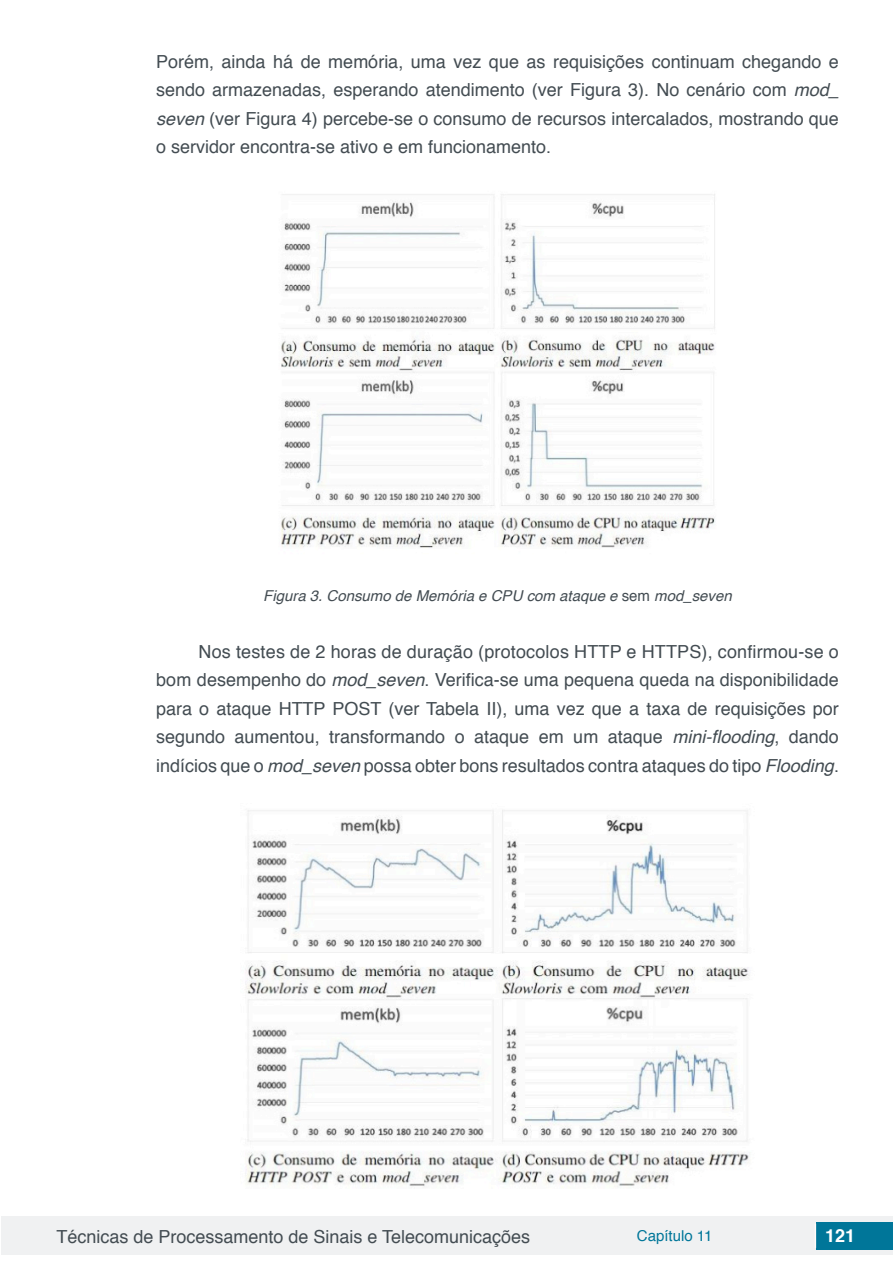
<style>
.page{position:relative;width:893px;height:1263px;background:#fff}
.page>*{position:absolute;margin:0;border:0;box-sizing:border-box;transform-origin:0 0}
.t1{font:18px/28.5px "Helvetica";color:#434c52;text-align:justify}
.t2{font:700 18px "Helvetica";color:#fff}
.t3{font:italic 15px "Helvetica";color:#434c52}
.t4{font:15px "Helvetica";color:#007699}
.s1{font-style:italic}
.s2{font-style:normal}
</style>
<div class="page">
<div style="left:1px;top:1216px;width:891px;height:38px;background:#f0f1f2"></div>
<div style="left:816px;top:1222px;width:77px;height:27px;background:#007699"></div>
<svg style="left:815px;top:1224px;width:1px;height:24px"></svg>
<img style="left:281px;top:194px;width:434px;height:354px">
<img style="left:245px;top:810px;width:505px;height:378px">
<p class="t1" style="left:156px;top:47px;width:684px">Porém, ainda há de memória, uma vez que as requisições continuam chegando e sendo armazenadas, esperando atendimento (ver Figura 3). No cenário com <span class="s1">mod_ seven</span> (ver Figura 4) percebe-se o consumo de recursos intercalados, mostrando que o servidor encontra-se ativo e em funcionamento.</p>
<p class="t3" style="left:263px;top:583px;width:470px">Figura 3. Consumo de Memória e CPU com ataque e <span class="s2">sem</span> mod_seven</p>
<p class="t1" style="left:156px;top:638px;width:684px;text-indent:43px">Nos testes de 2 horas de duração (protocolos HTTP e HTTPS), confirmou-se o bom desempenho do <span class="s1">mod_seven</span>. Verifica-se uma pequena queda na disponibilidade para o ataque HTTP POST (ver Tabela II), uma vez que a taxa de requisições por segundo aumentou, transformando o ataque em um ataque <span class="s1">mini-flooding</span>, dando indícios que o <span class="s1">mod_seven</span> possa obter bons resultados contra ataques do tipo <span class="s1">Flooding</span>.</p>
<p class="t1" style="left:56px;top:1223px;width:475px">Técnicas de Processamento de Sinais e Telecomunicações</p>
<p class="t4" style="left:637px;top:1224px;width:77px">Capítulo 11</p>
<p class="t2" style="left:825px;top:1221px;width:32px">121</p>
</div>
